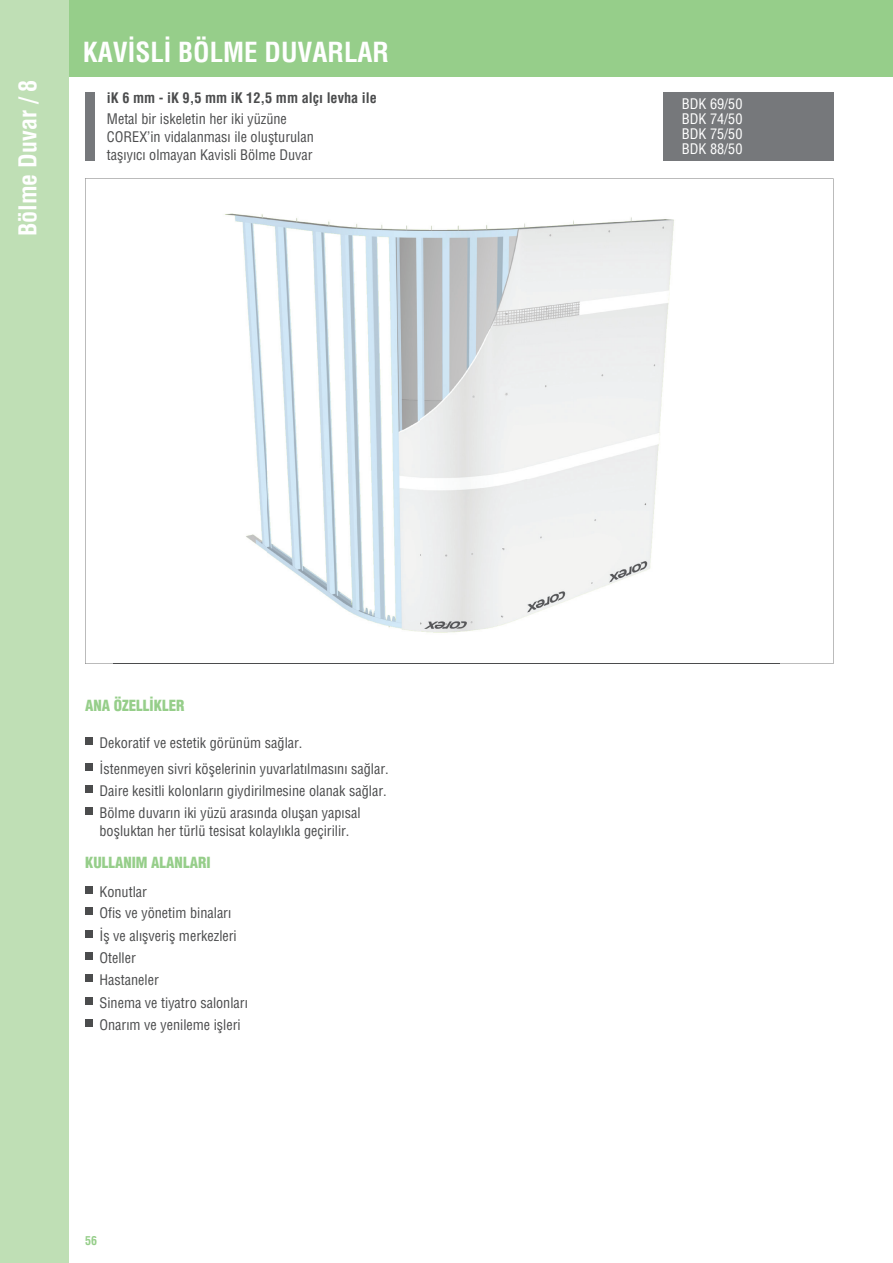
<style>
.page{position:relative;width:893px;height:1263px;background:#fff}
.page>*{position:absolute;margin:0;border:0;box-sizing:border-box;transform-origin:0 0}
.t1{font:700 27px "Helvetica Condensed Turk";color:#fff}
.t2{font:700 24px "Helvetica Condensed Turk";color:#fff}
.t3{font:900 condensed 15px "Helvetica";color:#96ce8a}
.t4{font:14.25px/18px "Helvetica Condensed";color:#4b4c4d}
.t5{font:700 14.25px "Helvetica Condensed Turk";color:#4b4c4d}
.t6{font:14.25px/15px "Helvetica Condensed";color:#fff;text-align:justify}
.t7{font:700 12px "Helvetica Condensed Turk";color:#96ce8a}
</style>
<div class="page">
<div style="left:0;top:0;width:893px;height:77px;background:#96ce8a"></div>
<div style="left:85px;top:737px;width:8px;height:8px;background:#4b4c4d"></div>
<div style="left:85px;top:763px;width:8px;height:7px;background:#4b4c4d"></div>
<div style="left:85px;top:785px;width:8px;height:7px;background:#4b4c4d"></div>
<div style="left:85px;top:807px;width:8px;height:8px;background:#4b4c4d"></div>
<div style="left:85px;top:886px;width:8px;height:8px;background:#4b4c4d"></div>
<div style="left:85px;top:908px;width:8px;height:7px;background:#4b4c4d"></div>
<div style="left:85px;top:930px;width:8px;height:7px;background:#4b4c4d"></div>
<div style="left:85px;top:975px;width:8px;height:7px;background:#4b4c4d"></div>
<div style="left:85px;top:997px;width:8px;height:7px;background:#4b4c4d"></div>
<div style="left:85px;top:1019px;width:8px;height:8px;background:#4b4c4d"></div>
<div style="left:663px;top:92px;width:170px;height:68px;background:#76787b"></div>
<div style="left:85px;top:92px;width:10px;height:68px;background:#76787b"></div>
<div style="left:85px;top:952px;width:8px;height:8px;background:#4b4c4d"></div>
<img style="left:224px;top:213px;width:450px;height:420px">
<img style="left:114px;top:663px;width:665px;height:1px">
<div style="left:0;top:0;width:68px;height:1263px;background:#bfdfb5"></div>
<h2 class="t2" style="left:13px;top:236px;width:158px;rotate:-90deg">Bölme Duvar / 8</h2>
<h1 class="t1" style="left:83px;top:36px;width:308px">KAVİSLİ BÖLME DUVARLAR</h1>
<p class="t5" style="left:107px;top:89px;width:271px">iK 6 mm - iK 9,5 mm iK 12,5 mm alçı levha ile</p>
<p class="t4" style="left:107px;top:110px;width:208px">Metal bir iskeletin her iki yüzüne<br>COREX’in vidalanması ile oluşturulan taşıyıcı olmayan Kavisli Bölme Duvar</p>
<p class="t3" style="left:85px;top:696px;width:101px">ANA ÖZELLİKLER</p>
<p class="t4" style="left:99px;top:730px;width:291px;line-height:25.3px">Dekoratif ve estetik görünüm sağlar.<br>İstenmeyen sivri köşelerinin yuvarlatılmasını sağlar.</p>
<p class="t4" style="left:99px;top:779px;width:289px;line-height:22.2px">Daire kesitli kolonların giydirilmesine olanak sağlar.<br>Bölme duvarın iki yüzü arasında oluşan yapısal</p>
<p class="t4" style="left:99px;top:821px;width:252px">boşluktan her türlü tesisat kolaylıkla geçirilir.</p>
<p class="t3" style="left:85px;top:853px;width:127px">KULLANIM ALANLARI</p>
<p class="t4" style="left:99px;top:880px;width:139px;line-height:21.9px">Konutlar<br>Ofis ve yönetim binaları<br>İş ve alışveriş merkezleri</p>
<p class="t4" style="left:99px;top:969px;width:150px;line-height:22.4px">Hastaneler<br>Sinema ve tiyatro salonları<br>Onarım ve yenileme işleri</p>
<p class="t4" style="left:99px;top:948px;width:38px">Oteller</p>
<p class="t7" style="left:85px;top:1233px;width:13px">56</p>
<p class="t6" style="left:682px;top:96px;width:62px">BDK 69/50<br>BDK 74/50<br>BDK 75/50<br>BDK 88/50</p>
</div>
